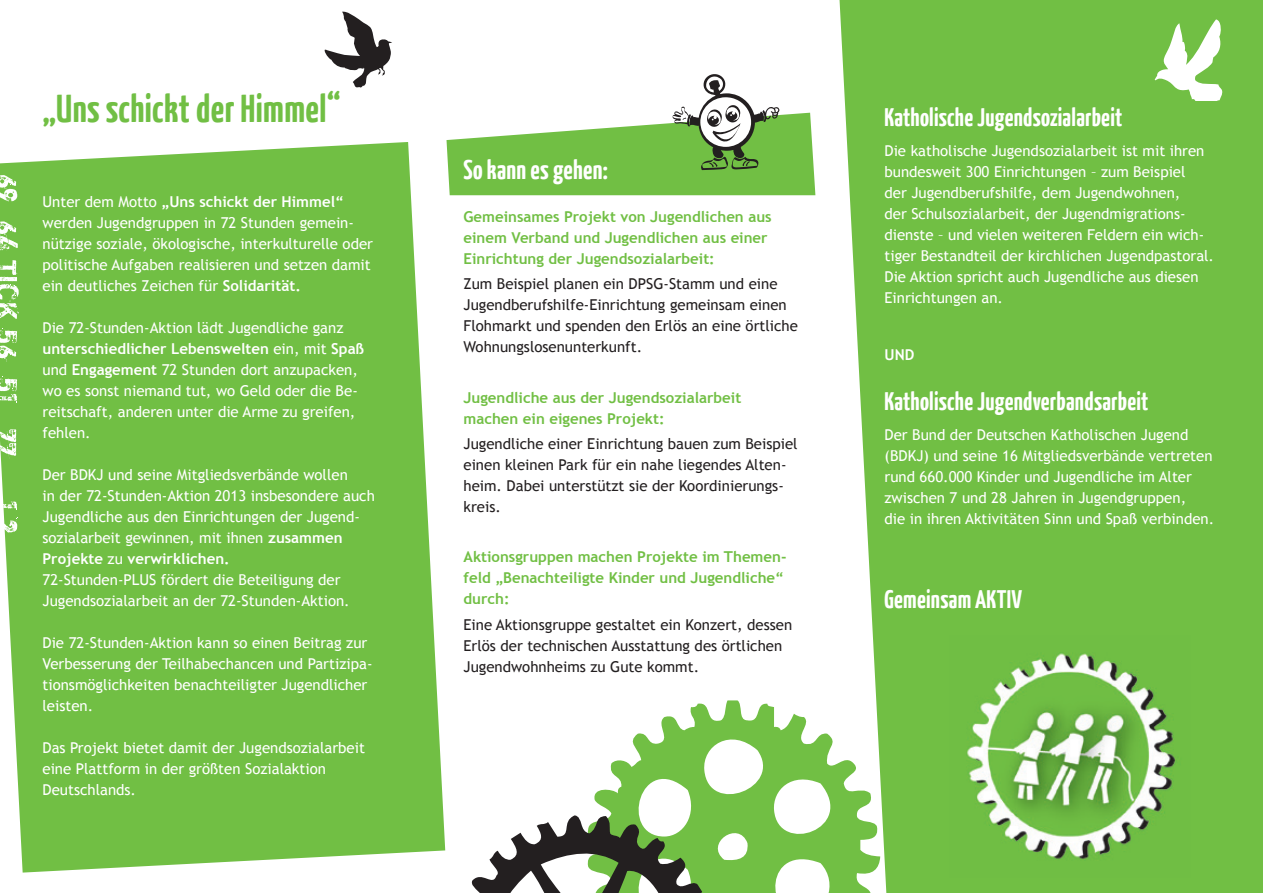
<style>
.page{position:relative;width:1263px;height:893px;background:#fff}
.page>*{position:absolute;margin:0;border:0;box-sizing:border-box;transform-origin:0 0}
.t1{font:700 39px "BDKJ";color:#71bf44}
.t2{font:700 27px "BDKJ";color:#fff}
.t3{font:700 25.5px "BDKJ";color:#fff}
.t4{font:15px/21px "Trebuchet MS";color:#fff}
.t5{font:15px/21px "Trebuchet MS";color:#231f20}
.t6{font:700 15px/21px "Trebuchet MS";color:#71bf44}
.t7{font:700 15px "Trebuchet MS";color:#fff}
.s1{font-weight:700}
</style>
<div class="page">
<div style="left:839px;top:0;width:424px;height:893px;background:#71bf44"></div>
<svg style="left:0;top:142px;width:445px;height:731px;background:#7cc453"></svg>
<svg style="left:594px;top:700px;width:286px;height:193px;fill:#71bf44"></svg>
<svg style="left:471px;top:815px;width:242px;height:78px"></svg>
<svg style="left:325px;top:12px;width:67px;height:76px"></svg>
<div style="left:911px;top:628px;width:352px;height:265px;background:#71bf44"></div>
<img style="left:967px;top:652px;width:210px;height:208px">
<svg style="left:0;top:175px;width:17px;height:27px"></svg>
<svg style="left:0;top:221px;width:19px;height:31px"></svg>
<svg style="left:0;top:260px;width:19px;height:60px"></svg>
<svg style="left:0;top:329px;width:18px;height:34px"></svg>
<svg style="left:0;top:377px;width:18px;height:27px"></svg>
<svg style="left:0;top:429px;width:17px;height:30px"></svg>
<svg style="left:0;top:501px;width:19px;height:34px"></svg>
<svg style="left:446px;top:74px;width:369px;height:121px"></svg>
<svg style="left:1154px;top:19px;width:68px;height:81px"></svg>
<h1 class="t1" style="left:43px;top:83px;width:300px">„Uns schickt der Himmel“</h1>
<p class="t4" style="left:43px;top:191px;width:332px">Unter dem Motto <span class="s1">„Uns schickt der Himmel“ </span>werden Jugendgruppen in 72 Stunden gemein&shy;nützige soziale, ökologische, interkulturelle oder politische Aufgaben realisieren und setzen damit ein deutliches Zeichen für <span class="s1">Solidarität.</span></p>
<p class="t4" style="left:43px;top:317px;width:323px">Die 72-Stunden-Aktion lädt Jugendliche ganz <span class="s1">unterschiedlicher Lebenswelten</span> ein, mit <span class="s1">Spaß </span>und <span class="s1">Engagement</span> 72 Stunden dort anzupacken, wo es sonst niemand tut, wo Geld oder die Be&shy;reitschaft, anderen unter die Arme zu greifen, fehlen.</p>
<p class="t4" style="left:43px;top:464px;width:334px">Der BDKJ und seine Mitgliedsverbände wollen<br>in der 72-Stunden-Aktion 2013 insbesondere auch Jugendliche aus den Einrichtungen der Jugend&shy;sozialarbeit gewinnen, mit ihnen <span class="s1">zusammen Projekte</span> zu <span class="s1">verwirklichen.<br></span>72-Stunden-PLUS fördert die Beteiligung der Jugendsozialarbeit an der 72-Stunden-Aktion.</p>
<p class="t4" style="left:43px;top:632px;width:331px">Die 72-Stunden-Aktion kann so einen Beitrag zur Verbesserung der Teilhabechancen und Partizipa&shy;tionsmöglichkeiten benachteiligter Jugendlicher leisten.</p>
<p class="t4" style="left:43px;top:737px;width:324px">Das Projekt bietet damit der Jugendsozialarbeit eine Plattform in der größten Sozialaktion<br>Deutschlands.</p>
<h2 class="t2" style="left:463px;top:151px;width:146px">So kann es gehen:</h2>
<p class="t6" style="left:463px;top:206px;width:310px">Gemeinsames Projekt von Jugendlichen aus einem Verband und Jugendlichen aus einer<br>Einrichtung der Jugendsozialarbeit:</p>
<p class="t5" style="left:463px;top:273px;width:336px">Zum Beispiel planen ein DPSG-Stamm und eine Jugendberufshilfe-Einrichtung gemeinsam einen Flohmarkt und spenden den Erlös an eine örtliche Wohnungslosenunterkunft.</p>
<p class="t6" style="left:463px;top:387px;width:279px">Jugendliche aus der Jugendsozialarbeit machen ein eigenes Projekt:</p>
<p class="t5" style="left:463px;top:433px;width:336px">Jugendliche einer Einrichtung bauen zum Beispiel einen kleinen Park für ein nahe liegendes Alten&shy;heim. Dabei unterstützt sie der Koordinierungs&shy;kreis.</p>
<p class="t6" style="left:463px;top:546px;width:324px">Aktionsgruppen machen Projekte im Themen&shy;feld „Benachteiligte Kinder und Jugendliche“ durch:</p>
<p class="t5" style="left:463px;top:614px;width:330px">Eine Aktionsgruppe gestaltet ein Konzert, dessen<br>Erlös der technischen Ausstattung des örtlichen<br>Jugendwohnheims zu Gute kommt.</p>
<h3 class="t3" style="left:884px;top:100px;width:240px">Katholische Jugendsozialarbeit</h3>
<p class="t4" style="left:884px;top:140px;width:331px">Die katholische Jugendsozialarbeit ist mit ihren bundesweit 300 Einrichtungen – zum Beispiel<br>der Jugendberufshilfe, dem Jugendwohnen,<br>der Schulsozialarbeit, der Jugendmigrations&shy;dienste – und vielen weiteren Feldern ein wich&shy;tiger Bestandteil der kirchlichen Jugendpastoral.<br>Die Aktion spricht auch Jugendliche aus diesen Einrichtungen an.</p>
<p class="t7" style="left:884px;top:345px;width:11px">UND</p>
<h3 class="t3" style="left:884px;top:384px;width:266px">Katholische Jugendverbandsarbeit</h3>
<p class="t4" style="left:884px;top:424px;width:331px">Der Bund der Deutschen Katholischen Jugend (BDKJ) und seine 16 Mitgliedsverbände vertreten rund 660.000 Kinder und Jugendliche im Alter zwischen 7 und 28 Jahren in Jugendgruppen,<br>die in ihren Aktivitäten Sinn und Spaß verbinden.</p>
<h3 class="t3" style="left:884px;top:582px;width:140px">Gemeinsam AKTIV</h3>
</div>
